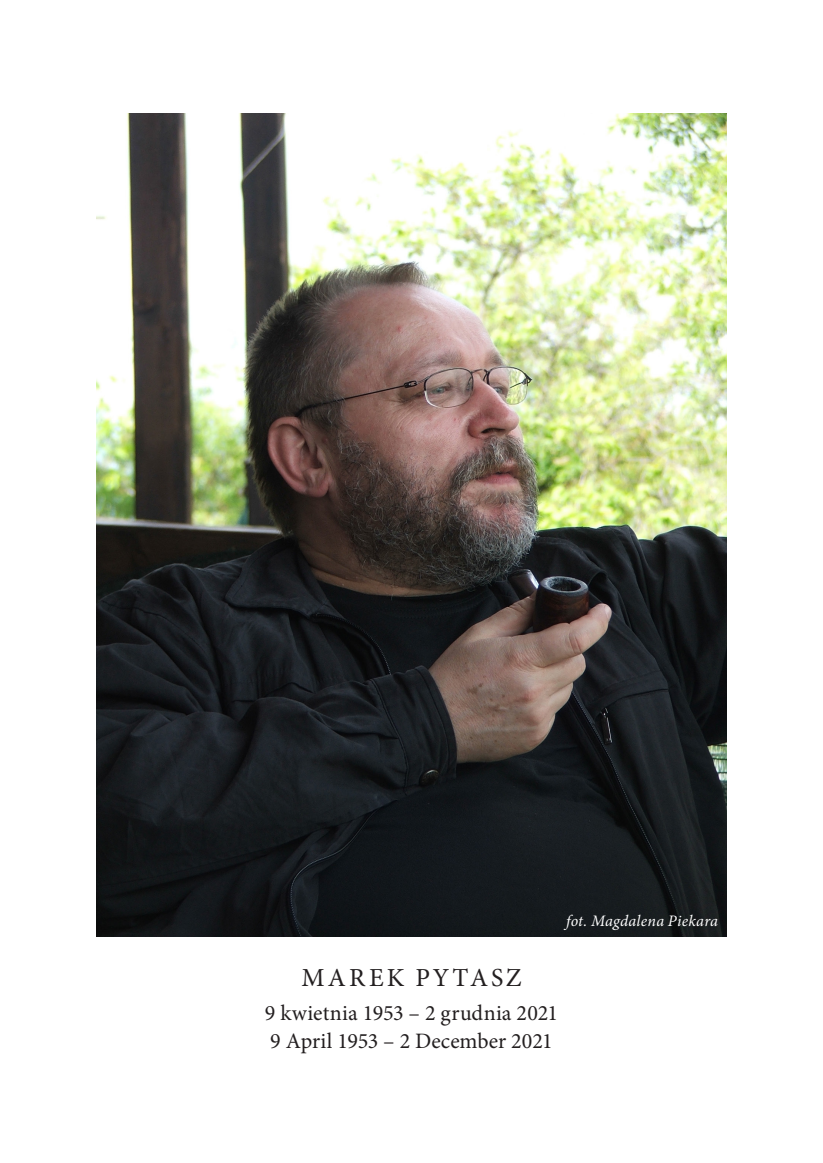
<style>
.page{position:relative;width:823px;height:1163px;background:#fff}
.page>*{position:absolute;margin:0;border:0;box-sizing:border-box;transform-origin:0 0}
.TEXT{font:26px "Minion Pro";letter-spacing:.115em;color:#231f20}
.TEXT-2{font:22px "Minion Pro";color:#231f20}
.TEXT-3{font:italic 16px "Minion Pro";letter-spacing:.015em;color:#fff}
</style>
<div class="page">
<img style="left:96px;top:113px;width:630px;height:822px">
<p class="TEXT-3" style="left:566px;top:909px;width:153px">fot. Magdalena Piekara</p>
<p class="TEXT" style="left:301px;top:960px;width:222px">MAREK PYTASZ</p>
<p class="TEXT-2" style="left:265px;top:997px;width:294px">9 kwietnia 1953 – 2 grudnia 2021</p>
<p class="TEXT-2" style="left:270px;top:1025px;width:284px">9 April 1953 – 2 December 2021</p>
</div>
